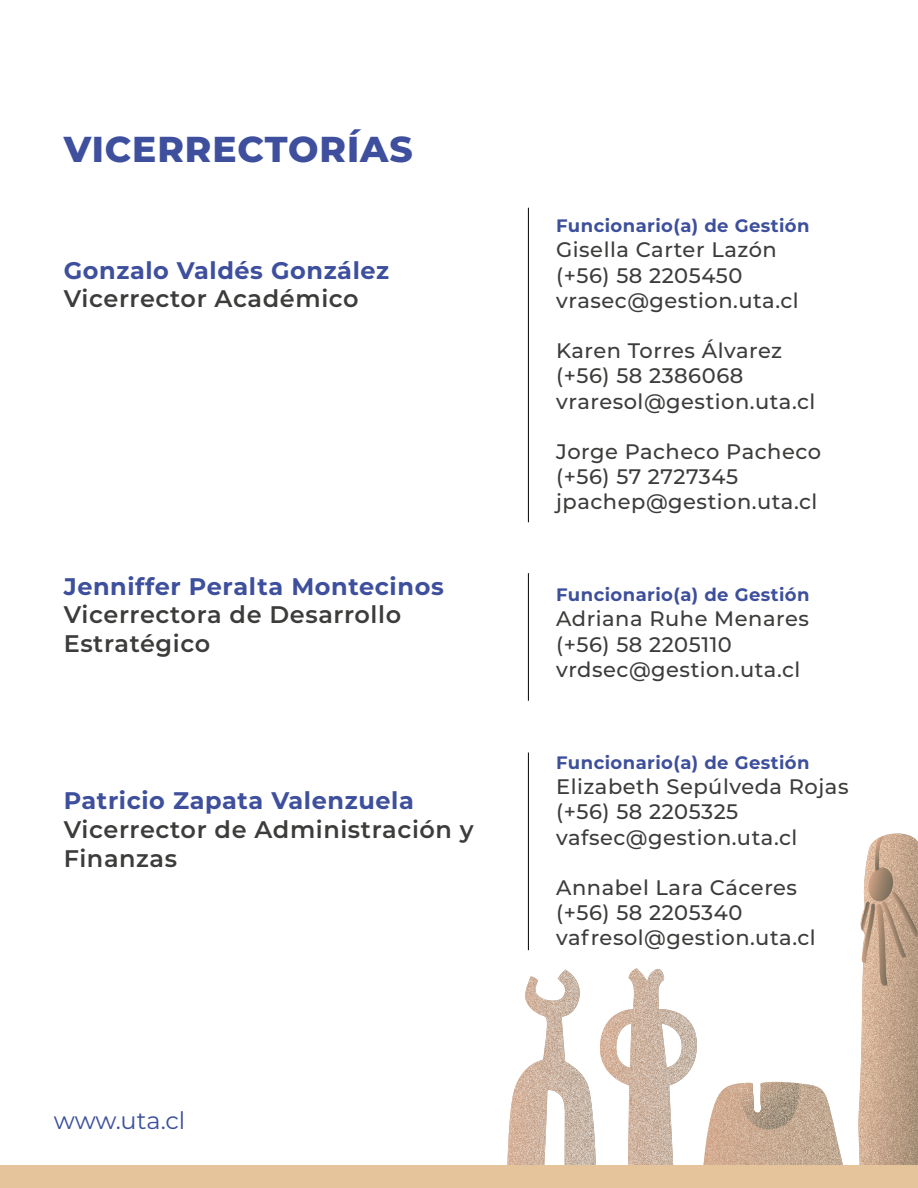
<style>
.page{position:relative;width:918px;height:1188px;background:#fff}
.page>*{position:absolute;margin:0;border:0;box-sizing:border-box;transform-origin:0 0}
.t1{font:800 36px "Montserrat";letter-spacing:.025em;color:#3d4f9d}
.t2{font:600 24px/28.8px "Montserrat";letter-spacing:.025em;color:#3c3c3b}
.t3{font:700 24px "Montserrat";letter-spacing:.025em;color:#3d4f9d}
.t4{font:24px "Montserrat";letter-spacing:-.005em;color:#3b4f9d}
.t5{font:500 21px/25.2px "Montserrat";letter-spacing:.025em;color:#3c3c3b}
.t6{font:700 18px "Montserrat";letter-spacing:.025em;color:#3d4f9d}
</style>
<div class="page">
<hr style="left:528px;top:208px;width:1px;height:314px;background:#000">
<hr style="left:528px;top:573px;width:1px;height:128px;background:#000">
<hr style="left:528px;top:753px;width:1px;height:197px;background:#000">
<svg style="left:507px;top:834px;width:411px;height:331px"></svg>
<div style="left:0;top:1165px;width:918px;height:23px;background:#e5c49c"></div>
<h1 class="t1" style="left:64px;top:123px;width:350px">VICERRECTORÍAS</h1>
<p class="t3" style="left:64px;top:253px;width:327px">Gonzalo Valdés González</p>
<p class="t2" style="left:64px;top:283px;width:296px">Vicerrector Académico</p>
<p class="t3" style="left:64px;top:569px;width:382px">Jenniffer Peralta Montecinos</p>
<p class="t2" style="left:64px;top:599px;width:339px">Vicerrectora de Desarrollo<br>Estratégico</p>
<p class="t3" style="left:64px;top:783px;width:352px">Patricio Zapata Valenzuela</p>
<p class="t2" style="left:64px;top:814px;width:412px">Vicerrector de Administración y<br>Finanzas</p>
<p class="t4" style="left:54px;top:1104px;width:133px">www.uta.cl</p>
<p class="t6" style="left:556px;top:213px;width:255px">Funcionario(a) de Gestión</p>
<p class="t5" style="left:556px;top:237px;width:244px">Gisella Carter Lazón (+56) 58 2205450 vrasec@gestion.uta.cl</p>
<p class="t5" style="left:556px;top:337px;width:261px">Karen Torres Álvarez (+56) 58 2386068 vraresol@gestion.uta.cl</p>
<p class="t5" style="left:556px;top:438px;width:266px">Jorge Pacheco Pacheco (+56) 57 2727345 jpachep@gestion.uta.cl</p>
<p class="t6" style="left:556px;top:582px;width:255px">Funcionario(a) de Gestión</p>
<p class="t5" style="left:556px;top:605px;width:254px">Adriana Ruhe Menares (+56) 58 2205110 vrdsec@gestion.uta.cl</p>
<p class="t6" style="left:556px;top:750px;width:255px">Funcionario(a) de Gestión</p>
<p class="t5" style="left:556px;top:773px;width:294px">Elizabeth Sepúlveda Rojas (+56) 58 2205325 vafsec@gestion.uta.cl</p>
<p class="t5" style="left:556px;top:874px;width:261px">Annabel Lara Cáceres (+56) 58 2205340 vafresol@gestion.uta.cl</p>
</div>
